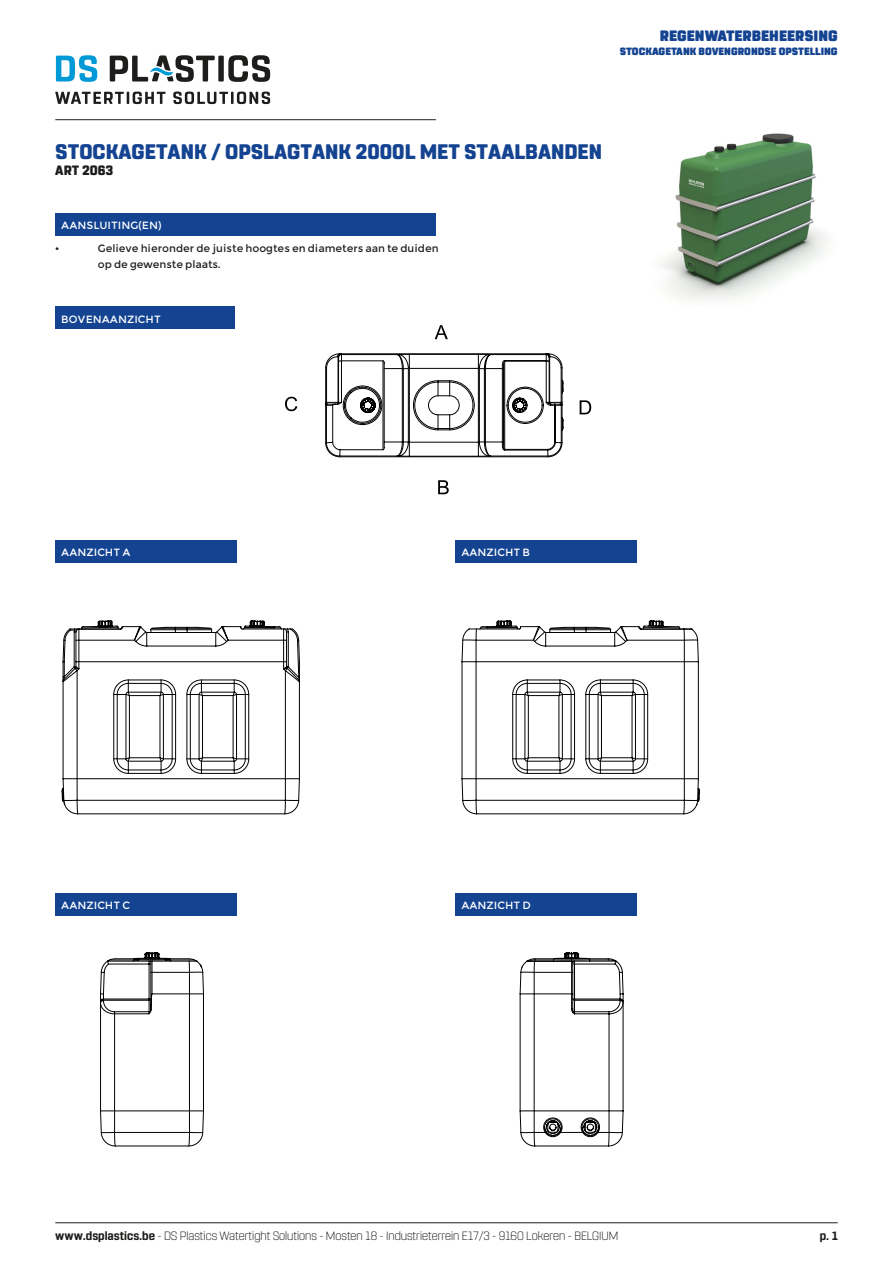
<style>
.page{position:relative;width:893px;height:1263px;background:#fff}
.page>*{position:absolute;margin:0;border:0;box-sizing:border-box;transform-origin:0 0}
.grote_titel{font:800 21px "Rohn Rounded";color:#134391}
.t1{font:900 15px "Rohn Rounded";color:#134391}
.t2{font:800 13.5px "Rohn Rounded";color:#1d1d1b}
.t3{font:300 12px "Rohn Rounded";color:#1d1d1b}
.t4{font:700 12px "Rohn Rounded";color:#1d1d1b}
.t5{font:10.5px/16.5px "Montserrat";color:#1d1d1b}
.inhoud_tabel{font:10.5px "Montserrat";color:#fff}
.t6{font:900 10.5px "Rohn Rounded";color:#134391}
.s1{font-weight:700}
</style>
<div class="page">
<hr style="left:55px;top:119px;width:381px;height:1px;background:#1d1d1b">
<svg style="left:56px;top:55px;width:41px;height:27px"></svg>
<svg style="left:55px;top:92px;width:215px;height:12px"></svg>
<svg style="left:110px;top:55px;width:160px;height:27px"></svg>
<hr style="left:55px;top:1222px;width:783px;height:1px;background:#1d1d1b">
<img style="left:662px;top:133px;width:164px;height:167px">
<div style="left:55px;top:213px;width:381px;height:22px;background:#134391"></div>
<div style="left:55px;top:307px;width:180px;height:22px;background:#134391"></div>
<div style="left:55px;top:540px;width:182px;height:22px;background:#134391"></div>
<div style="left:55px;top:893px;width:182px;height:22px;background:#134391"></div>
<div style="left:455px;top:540px;width:182px;height:22px;background:#134391"></div>
<div style="left:455px;top:893px;width:182px;height:22px;background:#134391"></div>
<hr style="left:270px;top:572px;width:338px;height:1px;background:#020203">
<hr style="left:892px;top:292px;width:1px;height:218px;background:#020203">
<svg style="left:285px;top:325px;width:307px;height:170px"></svg>
<hr style="left:55px;top:1208px;width:268px;height:1px;background:#020203">
<svg style="left:61px;top:620px;width:239px;height:195px"></svg>
<hr style="left:55px;top:1262px;width:209px;height:1px;background:#020203">
<hr style="left:465px;top:940px;width:1px;height:257px;background:#020203">
<svg style="left:100px;top:952px;width:104px;height:195px"></svg>
<hr style="left:483px;top:1262px;width:164px;height:1px;background:#020203">
<hr style="left:672px;top:940px;width:1px;height:257px;background:#020203">
<svg style="left:519px;top:952px;width:105px;height:195px"></svg>
<hr style="left:455px;top:1208px;width:268px;height:1px;background:#020203">
<hr style="left:892px;top:608px;width:1px;height:257px;background:#020203">
<svg style="left:461px;top:620px;width:239px;height:195px"></svg>
<p class="t1" style="left:660px;top:27px;width:179px">REGENWATERBEHEERSING</p>
<p class="t6" style="left:620px;top:45px;width:219px">STOCKAGETANK BOVENGRONDSE OPSTELLING</p>
<p class="grote_titel" style="left:55px;top:139px;width:548px">STOCKAGETANK / OPSLAGTANK 2000L MET STAALBANDEN</p>
<p class="t2" style="left:55px;top:162px;width:60px">ART 2063</p>
<p class="inhoud_tabel" style="left:61px;top:219px;width:101px">AANSLUITING(EN)</p>
<p class="t5" style="left:55px;top:240px;width:6px">•</p>
<p class="t5" style="left:98px;top:240px;width:342px">Gelieve hieronder de juiste hoogtes en diameters aan te duiden op de gewenste plaats.</p>
<p class="inhoud_tabel" style="left:61px;top:313px;width:101px">BOVENAANZICHT</p>
<p class="inhoud_tabel" style="left:61px;top:546px;width:71px">AANZICHT A</p>
<p class="inhoud_tabel" style="left:461px;top:546px;width:70px">AANZICHT B</p>
<p class="inhoud_tabel" style="left:61px;top:899px;width:70px">AANZICHT C</p>
<p class="inhoud_tabel" style="left:461px;top:899px;width:71px">AANZICHT D</p>
<p class="t3" style="left:55px;top:1229px;width:565px"><span class="s1">www.dsplastics.be</span> - DS Plastics Watertight Solutions - Mosten 18 - Industrieterrein E17/3 - 9160 Lokeren - BELGIUM</p>
<p class="t4" style="left:820px;top:1229px;width:19px">p. 1</p>
</div>
